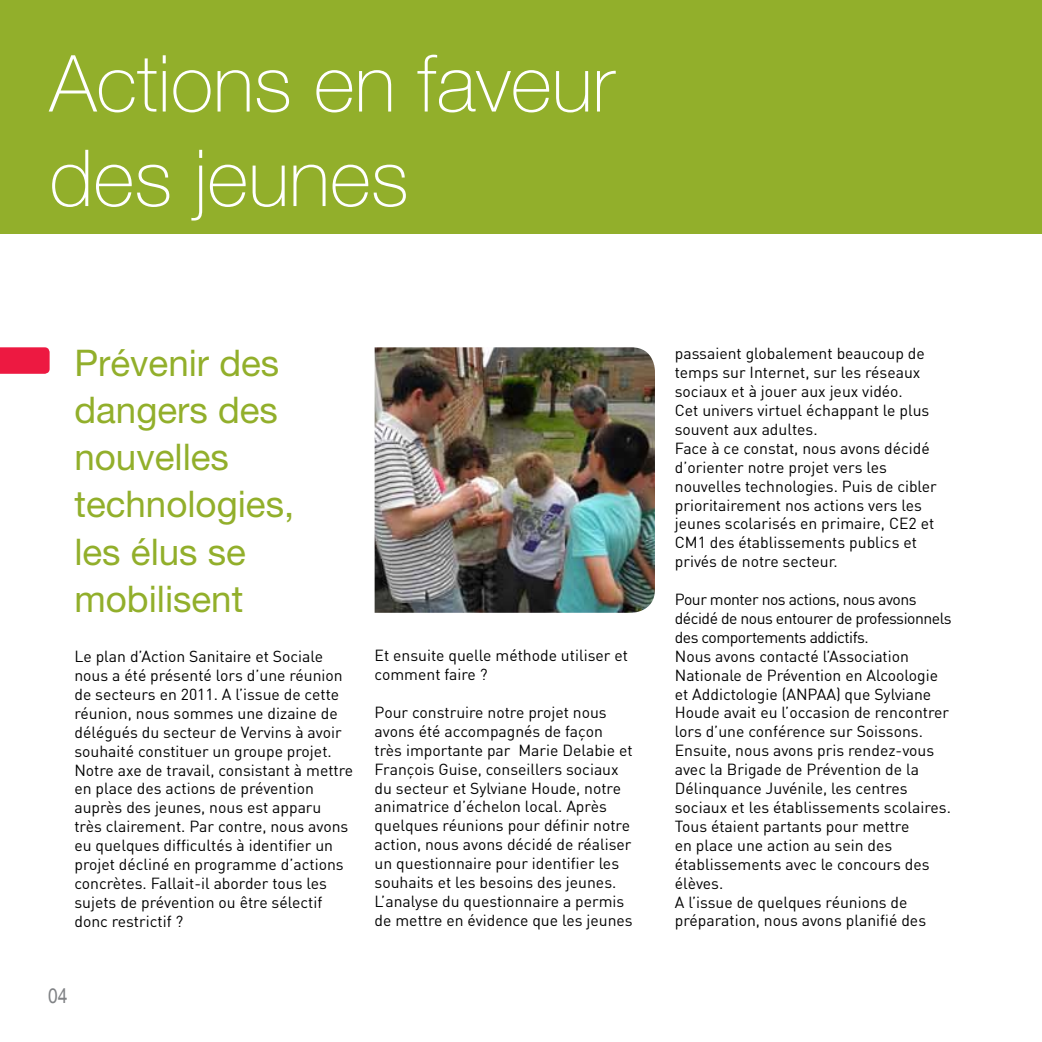
<style>
.page{position:relative;width:1042px;height:1042px;background:#fff}
.page>*{position:absolute;margin:0;border:0;box-sizing:border-box;transform-origin:0 0}
.t1{font:100 78.75px/94.5px "Helvetica Neue";color:#fff}
.t2{font:36.75px/47.1px "Helvetica Neue";color:#92af2b}
.t3{font:condensed 21px "Helvetica";color:#808285}
.t4{font:15.75px/18.9px "DIN";color:#000}
</style>
<div class="page">
<div style="left:0;top:0;width:1042px;height:233px;background:#92af2b"></div>
<svg style="left:0;top:347px;width:50px;height:27px"></svg>
<img style="left:375px;top:347px;width:280px;height:266px">
<h1 class="t1" style="left:50px;top:36px;width:566px">Actions en faveur des jeunes</h1>
<h2 class="t2" style="left:74px;top:339px;width:221px">Prévenir des dangers des nouvelles technologies, les élus se mobilisent</h2>
<p class="t4" style="left:74px;top:646px;width:280px">Le plan d’Action Sanitaire et Sociale nous a été présenté lors d’une réunion de secteurs en 2011. A l’issue de cette réunion, nous sommes une dizaine de délégués du secteur de Vervins à avoir souhaité constituer un groupe projet.<br>Notre axe de travail, consistant à mettre en place des actions de prévention auprès des jeunes, nous est apparu<br>très clairement. Par contre, nous avons eu quelques difficultés à identifier un projet décliné en programme d’actions concrètes. Fallait-il aborder tous les sujets de prévention ou être sélectif donc restrictif ?</p>
<p class="t4" style="left:375px;top:646px;width:255px">Et ensuite quelle méthode utiliser et comment faire ?</p>
<p class="t4" style="left:375px;top:702px;width:260px">Pour construire notre projet nous avons été accompagnés de façon très importante par Marie Delabie et François Guise, conseillers sociaux du secteur et Sylviane Houde, notre animatrice d’échelon local. Après quelques réunions pour définir notre action, nous avons décidé de réaliser un questionnaire pour identifier les souhaits et les besoins des jeunes.<br>L’analyse du questionnaire a permis de mettre en évidence que les jeunes</p>
<h3 class="t3" style="left:48px;top:983px;width:21px">04</h3>
<p class="t4" style="left:675px;top:344px;width:264px">passaient globalement beaucoup de temps sur Internet, sur les réseaux sociaux et à jouer aux jeux vidéo.<br>Cet univers virtuel échappant le plus souvent aux adultes.<br>Face à ce constat, nous avons décidé d’orienter notre projet vers les nouvelles technologies. Puis de cibler prioritairement nos actions vers les jeunes scolarisés en primaire, CE2 et CM1 des établissements publics et privés de notre secteur.</p>
<p class="t4" style="left:675px;top:589px;width:278px">Pour monter nos actions, nous avons décidé de nous entourer de professionnels des comportements addictifs.<br>Nous avons contacté l’Association Nationale de Prévention en Alcoologie et Addictologie (ANPAA) que Sylviane Houde avait eu l’occasion de rencontrer lors d’une conférence sur Soissons.<br>Ensuite, nous avons pris rendez-vous avec la Brigade de Prévention de la Délinquance Juvénile, les centres sociaux et les établissements scolaires.<br>Tous étaient partants pour mettre<br>en place une action au sein des établissements avec le concours des élèves.<br>A l’issue de quelques réunions de préparation, nous avons planifié des</p>
</div>
